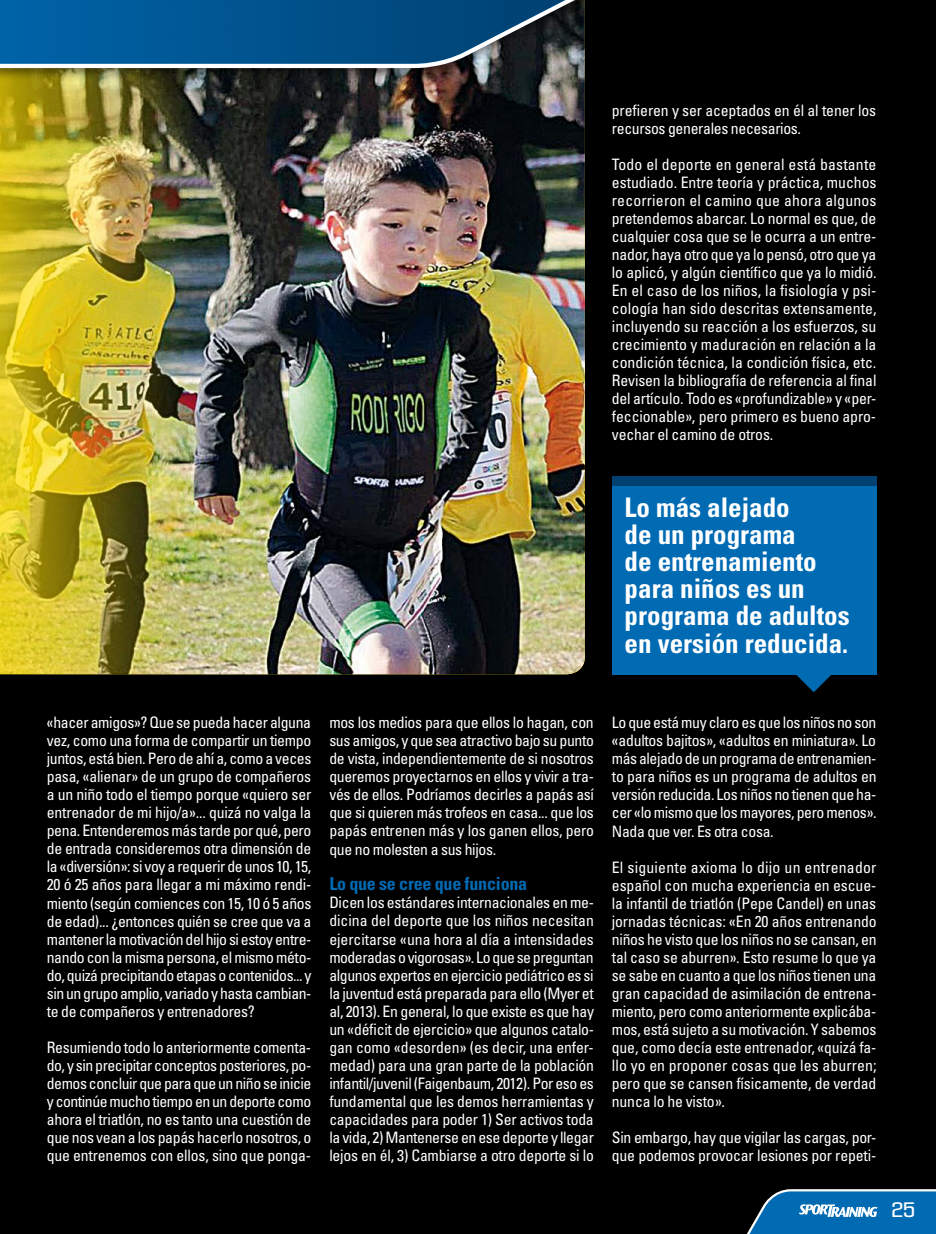
<style>
.page{position:relative;width:936px;height:1234px;background:#fff}
.page>*{position:absolute;margin:0;border:0;box-sizing:border-box;transform-origin:0 0}
.t1{font:700 condensed 27px/27px "Univers LT Std";color:#fff}
.t2{font:19.5px "Enigmatic";color:#fff}
.t3{font:700 condensed 18px "Univers LT Std";letter-spacing:-.01em;color:#006ab3}
.t4{font:condensed 15.75px/18px "Univers LT Std";letter-spacing:-.015em;color:#fff;text-align:justify}
</style>
<div class="page">
<div style="left:0;top:0;width:935px;height:1233px;background:#000"></div>
<svg style="left:747px;top:1189px;width:188px;height:44px;background:#1e72ad"></svg>
<img style="left:0;top:81px;width:585px;height:593px">
<div style="left:0;top:0;width:602px;height:81px;background:#000;opacity:.5"></div>
<svg style="left:0;top:0;width:597px;height:70px;background:#175785"></svg>
<div style="left:612px;top:485px;width:264px;height:189px;background:#006ab3"></div>
<div style="left:612px;top:476px;width:264px;height:9px;background:#004171"></div>
<svg style="left:795px;top:674px;width:36px;height:18px"></svg>
<p class="t4" style="left:612px;top:101px;width:266px">prefieren y ser aceptados en él al tener los recursos generales necesarios.</p>
<p class="t4" style="left:612px;top:155px;width:266px">Todo el deporte en general está bastante estudiado. Entre teoría y práctica, muchos recorrieron el camino que ahora algunos pretendemos abarcar. Lo normal es que, de cualquier cosa que se le ocurra a un entre&shy;nador, haya otro que ya lo pensó, otro que ya lo aplicó, y algún científico que ya lo midió.<br>En el caso de los niños, la fisiología y psi&shy;cología han sido descritas extensamente, incluyendo su reacción a los esfuerzos, su crecimiento y maduración en relación a la condición técnica, la condición física, etc.<br>Revisen la bibliografía de referencia al final del artículo. Todo es «profundizable» y «per&shy;feccionable», pero primero es bueno apro&shy;vechar el camino de otros.</p>
<h1 class="t1" style="left:624px;top:494px;width:226px">Lo más alejado<br>de un programa<br>de entrenamiento para niños es un programa de adultos en versión reducida.</h1>
<p class="t4" style="left:47px;top:713px;width:266px">«hacer amigos»? Que se pueda hacer alguna vez, como una forma de compartir un tiempo juntos, está bien. Pero de ahí a, como a veces pasa, «alienar» de un grupo de compañeros a un niño todo el tiempo porque «quiero ser entrenador de mi hijo/a»... quizá no valga la pena. Entenderemos más tarde por qué, pero de entrada consideremos otra dimensión de la «diversión»: si voy a requerir de unos 10, 15, 20 ó 25 años para llegar a mi máximo rendi&shy;miento (según comiences con 15, 10 ó 5 años de edad)... ¿entonces quién se cree que va a mantener la motivación del hijo si estoy entre&shy;nando con la misma persona, el mismo méto&shy;do, quizá precipitando etapas o contenidos... y sin un grupo amplio, variado y hasta cambian&shy;te de compañeros y entrenadores?</p>
<p class="t4" style="left:47px;top:1037px;width:266px">Resumiendo todo lo anteriormente comenta&shy;do, y sin precipitar conceptos posteriores, po&shy;demos concluir que para que un niño se inicie y continúe mucho tiempo en un deporte como ahora el triatlón, no es tanto una cuestión de que nos vean a los papás hacerlo nosotros, o que entrenemos con ellos, sino que ponga-</p>
<p class="t4" style="left:329px;top:713px;width:266px">mos los medios para que ellos lo hagan, con sus amigos, y que sea atractivo bajo su punto de vista, independientemente de si nosotros queremos proyectarnos en ellos y vivir a tra&shy;vés de ellos. Podríamos decirles a papás así que si quieren más trofeos en casa... que los papás entrenen más y los ganen ellos, pero que no molesten a sus hijos.</p>
<p class="t3" style="left:329px;top:872px;width:199px">Lo que se cree que funciona</p>
<p class="t4" style="left:329px;top:893px;width:266px">Dicen los estándares internacionales en me&shy;dicina del deporte que los niños necesitan ejercitarse «una hora al día a intensidades moderadas o vigorosas». Lo que se preguntan algunos expertos en ejercicio pediátrico es si la juventud está preparada para ello (Myer et al, 2013). En general, lo que existe es que hay un «déficit de ejercicio» que algunos catalo&shy;gan como «desorden» (es decir, una enfer&shy;medad) para una gran parte de la población infantil/juvenil (Faigenbaum, 2012). Por eso es fundamental que les demos herramientas y capacidades para poder 1) Ser activos toda la vida, 2) Mantenerse en ese deporte y llegar lejos en él, 3) Cambiarse a otro deporte si lo</p>
<p class="t4" style="left:612px;top:713px;width:266px">Lo que está muy claro es que los niños no son «adultos bajitos», «adultos en miniatura». Lo más alejado de un programa de entrenamien&shy;to para niños es un programa de adultos en versión reducida. Los niños no tienen que ha&shy;cer «lo mismo que los mayores, pero menos».<br>Nada que ver. Es otra cosa.</p>
<p class="t4" style="left:612px;top:857px;width:266px">El siguiente axioma lo dijo un entrenador español con mucha experiencia en escue&shy;la infantil de triatlón (Pepe Candel) en unas jornadas técnicas: «En 20 años entrenando niños he visto que los niños no se cansan, en tal caso se aburren». Esto resume lo que ya se sabe en cuanto a que los niños tienen una gran capacidad de asimilación de entrena&shy;miento, pero como anteriormente explicába&shy;mos, está sujeto a su motivación. Y sabemos que, como decía este entrenador, «quizá fa&shy;llo yo en proponer cosas que les aburren; pero que se cansen físicamente, de verdad nunca lo he visto».</p>
<p class="t4" style="left:612px;top:1127px;width:266px">Sin embargo, hay que vigilar las cargas, por&shy;que podemos provocar lesiones por repeti-</p>
<p class="t2" style="left:891px;top:1201px;width:24px">25</p>
</div>
